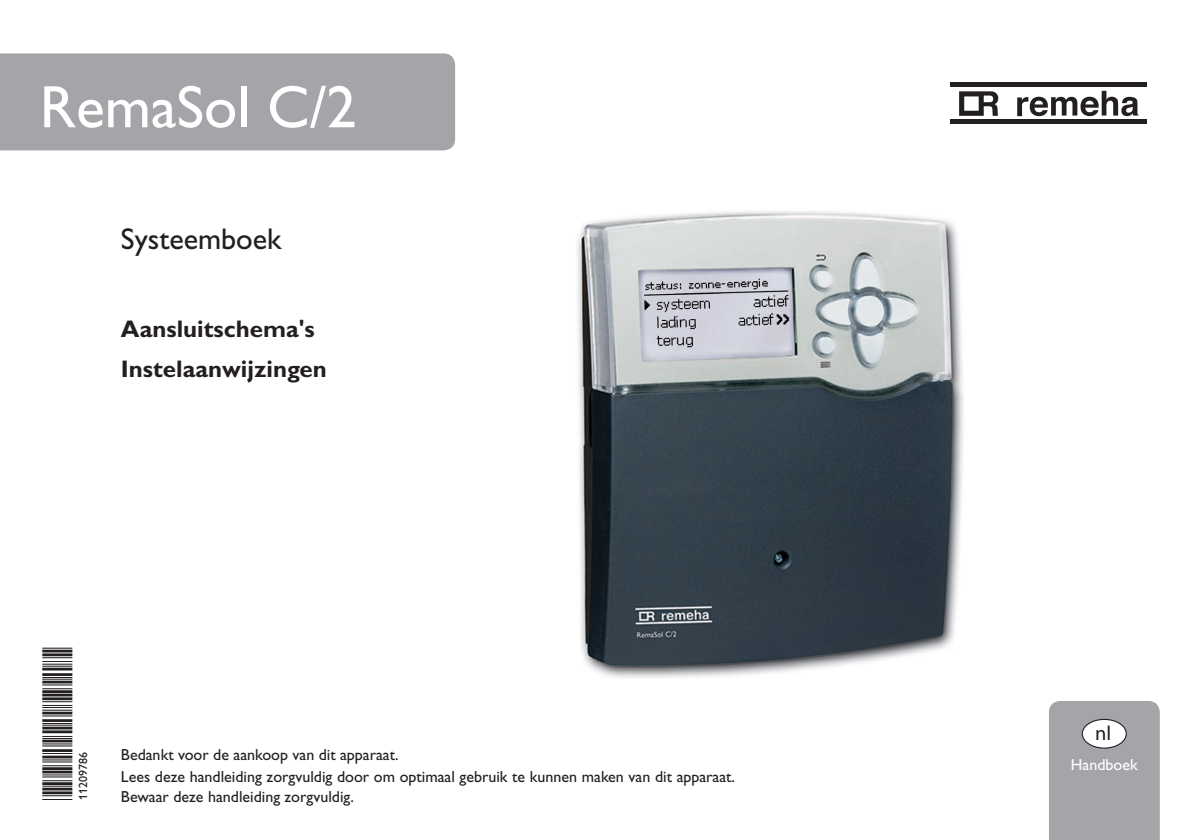
<style>
.page{position:relative;width:1191px;height:840px;background:#fff}
.page>*{position:absolute;margin:0;border:0;box-sizing:border-box;transform-origin:0 0}
.t1{font:60px "Gill Alt One";color:#fff}
.t2{font:40px "Free 3 of 9 Extended";color:#231f20}
.t3{font:30px "Gill Alt One";color:#231f20}
.t4{font:700 24px/40.2px "Gill Alt One";color:#231f20}
.t5{font:20.4px "Myriad Pro";color:#231f20}
.t6{font:16px/22px "Gill Alt One";color:#231f20}
.t7{font:16px "Gill Alt One";color:#fff}
.t8{font:12px "Gill Alt One";color:#231f20}
</style>
<div class="page">
<div style="left:0;top:53px;width:455px;height:97px;background:#a4a5a9"></div>
<div style="left:1049px;top:701px;width:110px;height:138px;background:#a4a5a9"></div>
<div style="left:1082px;top:719px;width:44px;height:28px;background:#fff;border-radius:50%"></div>
<div style="left:1081px;top:718px;width:45px;height:30px;border:1px solid #231f20;border-radius:50%"></div>
<img style="left:577px;top:211px;width:387px;height:467px">
<svg style="left:1017px;top:91px;width:121px;height:25px"></svg>
<div style="left:950px;top:82px;width:196px;height:5px;background:#231f20"></div>
<div style="left:950px;top:119px;width:196px;height:5px;background:#231f20"></div>
<svg style="left:959px;top:91px;width:39px;height:25px"></svg>
<h1 class="t1" style="left:40px;top:72px;width:318px">RemaSol C/2</h1>
<h3 class="t3" style="left:121px;top:221px;width:162px">Systeemboek</h3>
<h3 class="t4" style="left:121px;top:308px;width:207px">Aansluitschema's<br>Instelaanwijzingen</h3>
<h2 class="t2" style="left:35px;top:799px;width:155px;rotate:-90deg">*11209786*</h2>
<p class="t8" style="left:76px;top:799px;width:49px;rotate:-90deg">11209786</p>
<p class="t6" style="left:121px;top:743px;width:615px">Bedankt voor de aankoop van dit apparaat.<br>Lees deze handleiding zorgvuldig door om optimaal gebruik te kunnen maken van dit apparaat.</p>
<p class="t6" style="left:121px;top:784px;width:234px">Bewaar deze handleiding zorgvuldig.</p>
<p class="t5" style="left:1095px;top:720px;width:18px">nl</p>
<p class="t7" style="left:1071px;top:754px;width:68px">Handboek</p>
</div>
